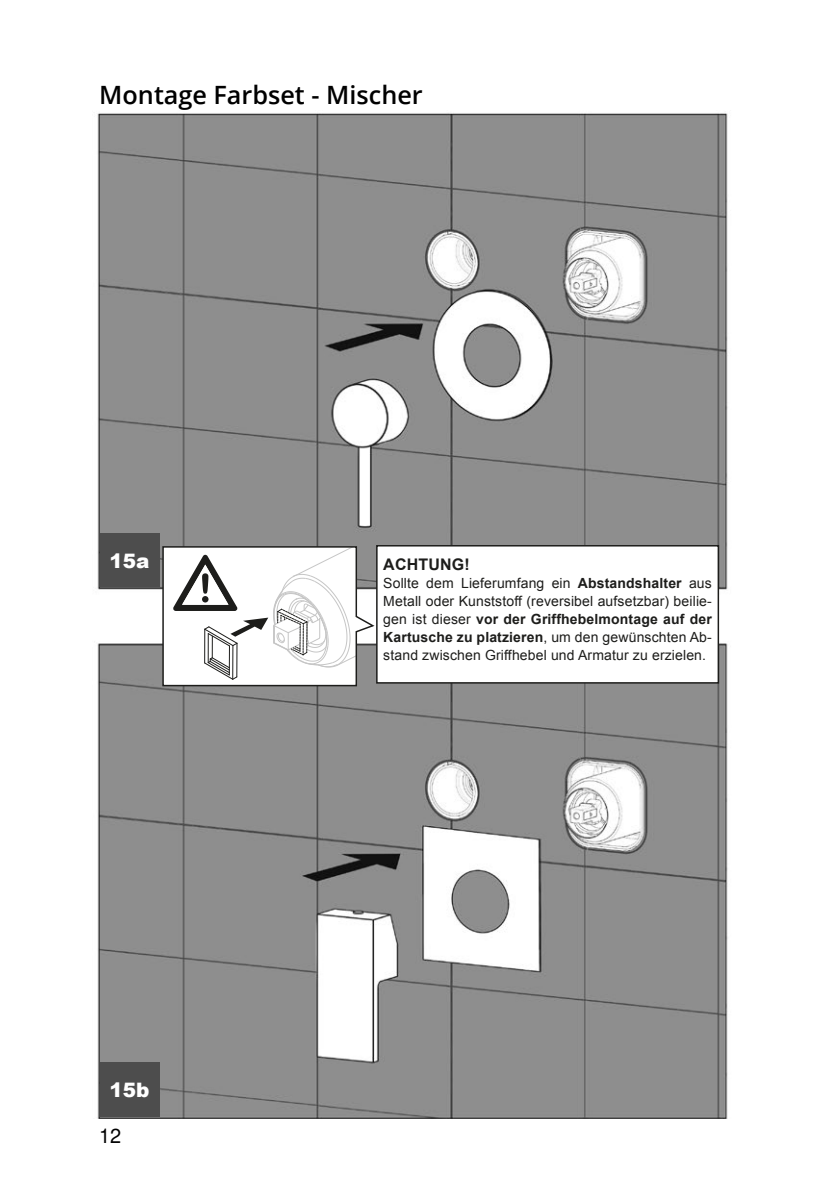
<style>
.page{position:relative;width:840px;height:1191px;background:#fff}
.page>*{position:absolute;margin:0;border:0;box-sizing:border-box;transform-origin:0 0}
.t1{font:600 25.2px "Open Sans";color:#000}
.t2{font:900 20px "Arial";color:#fff}
.t3{font:20px "Helvetica";color:#000}
.t4{font:700 16px "Arial";letter-spacing:.01em;color:#1d1d1b}
.t5{font:14px/18px "Arial";letter-spacing:.01em;color:#1d1d1b;text-align:justify}
.s1{font-weight:700}
</style>
<div class="page">
<img style="left:97px;top:113px;width:631px;height:1005px">
<div style="left:100px;top:533px;width:59px;height:54px;background:#4d4d4d"></div>
<div style="left:100px;top:1062px;width:59px;height:54px;background:#4d4d4d"></div>
<div style="left:376px;top:546px;width:342px;height:137px;background:#fff"></div>
<div style="left:376px;top:545px;width:342px;height:138px;border:2px solid #1d1d1b"></div>
<svg style="left:161px;top:545px;width:215px;height:142px"></svg>
<h1 class="t1" style="left:99px;top:78px;width:325px">Montage Farbset - Mischer</h1>
<h2 class="t2" style="left:109px;top:546px;width:41px">15a</h2>
<h2 class="t2" style="left:109px;top:1075px;width:41px">15b</h2>
<h2 class="t3" style="left:99px;top:1128px;width:24px">12</h2>
<p class="t4" style="left:383px;top:555px;width:88px">ACHTUNG!</p>
<p class="t5" style="left:383px;top:573px;width:330px">Sollte dem Lieferumfang ein <span class="s1">Abstandshalter</span> aus Metall oder Kunststoff (reversibel aufsetzbar) beilie&shy;gen ist dieser <span class="s1">vor der Griffhebelmontage auf der Kartusche zu platzieren</span>, um den gewünschten Ab&shy;stand zwischen Griffhebel und Armatur zu erzielen.</p>
</div>
